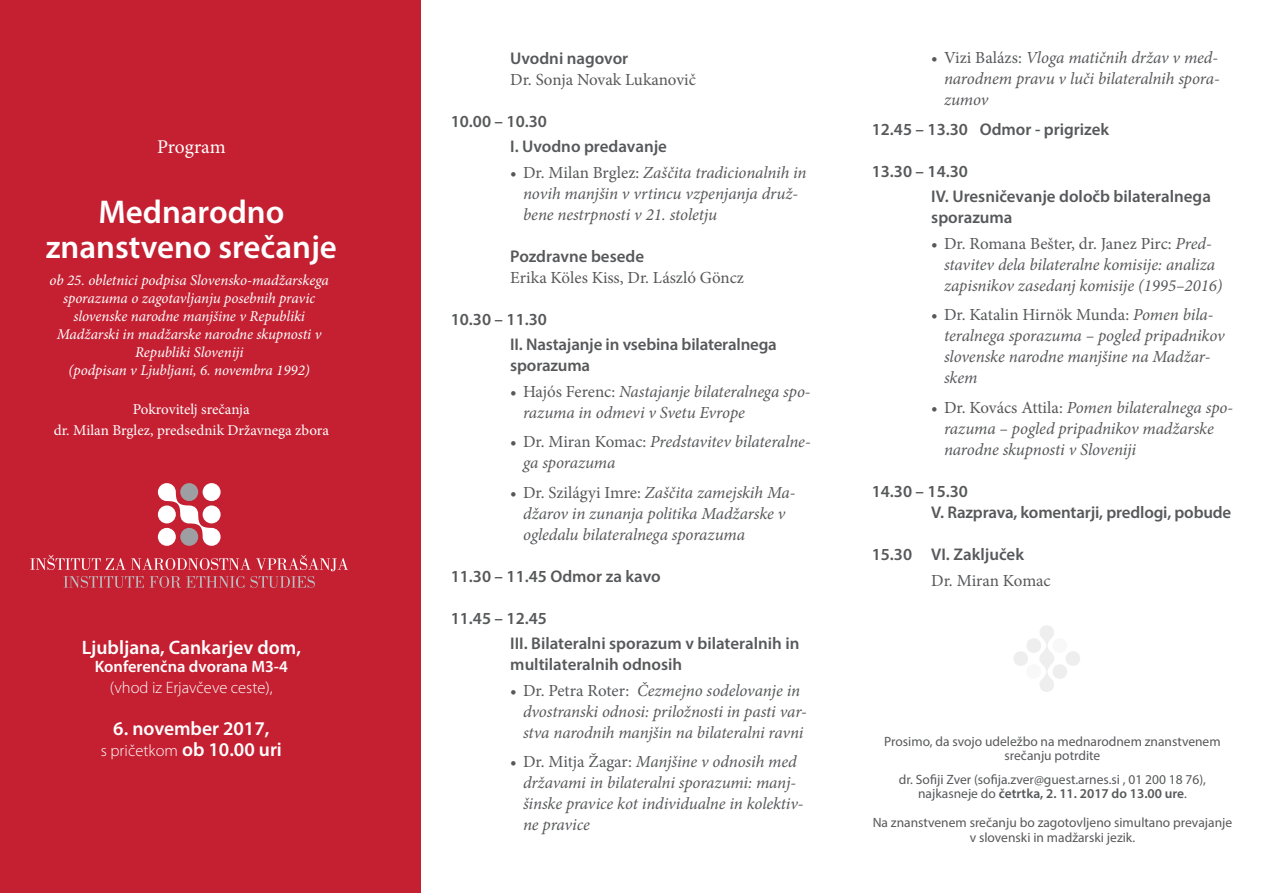
<style>
.page{position:relative;width:1263px;height:893px;background:#fff}
.page>*{position:absolute;margin:0;border:0;box-sizing:border-box;transform-origin:0 0}
.t1{font:600 33px "Myriad Pro";color:#fff}
.t2{font:600 19.5px "Myriad Pro";color:#fff}
.t3{font:19.5px "Minion Pro";letter-spacing:-.005em;color:#fff}
.t4{font:italic 16.95px/21px "Minion Pro";letter-spacing:-.01em;color:#57585a}
.t5{font:600 16.95px/21px "Myriad Pro";color:#57585a}
.t6{font:16.95px "Minion Pro";color:#57585a}
.t7{font:300 16.5px "Myriad Pro";color:#fff}
.t8{font:600 16.5px "Myriad Pro";color:#fff}
.t9{font:italic 15px/18px "Minion Pro";letter-spacing:-.01em;color:#fff;text-align:center}
.t10{font:15px "Minion Pro";color:#fff}
.t11{font:13.5px/14.5px "Myriad Pro";color:#57585a;text-align:center}
.t12{font:600 13.5px "Myriad Pro";color:#57585a}
.s1{font-weight:600;font-size:19.5px}
.s2{font-style:normal}
.s3{font-weight:400}
</style>
<div class="page">
<svg style="left:1014px;top:625px;width:66px;height:67px"></svg>
<div style="left:0;top:0;width:421px;height:893px;background:#c42032"></div>
<svg style="left:158px;top:483px;width:63px;height:63px"></svg>
<svg style="left:30px;top:555px;width:318px;height:33px"></svg>
<p class="t3" style="left:157px;top:134px;width:70px">Program</p>
<p class="t1" style="left:98px;top:191px;width:188px">Mednarodno</p>
<p class="t1" style="left:46px;top:226px;width:293px">znanstveno srečanje</p>
<p class="t9" style="left:49px;top:271px;width:281px">ob 25. obletnici podpisa Slovensko-madžarskega sporazuma o zagotavljanju posebnih pravic slovenske narodne manjšine v Republiki Madžarski in madžarske narodne skupnosti v Republiki Sloveniji</p>
<p class="t9" style="left:69px;top:361px;width:243px">(podpisan v Ljubljani, 6. novembra 1992)</p>
<p class="t10" style="left:133px;top:399px;width:118px">Pokrovitelj srečanja</p>
<p class="t10" style="left:54px;top:420px;width:277px">dr. Milan Brglez, predsednik Državnega zbora</p>
<p class="t2" style="left:82px;top:635px;width:221px">Ljubljana, Cankarjev dom,</p>
<p class="t8" style="left:95px;top:656px;width:195px">Konferenčna dvorana M3-4</p>
<p class="t7" style="left:110px;top:677px;width:164px">(vhod iz Erjavčeve ceste),</p>
<p class="t2" style="left:113px;top:716px;width:158px">6. november 2017,</p>
<p class="t7" style="left:101px;top:740px;width:183px">s pričetkom <span class="s1">ob 10.00 uri</span></p>
<p class="t5" style="left:510px;top:47px;width:119px">Uvodni nagovor</p>
<p class="t6" style="left:510px;top:68px;width:187px">Dr. Sonja Novak Lukanovič</p>
<p class="t5" style="left:451px;top:110px;width:98px">10.00 – 10.30</p>
<p class="t5" style="left:510px;top:136px;width:158px">I. Uvodno predavanje</p>
<p class="t4" style="left:523px;top:162px;width:285px;text-indent:-13px"><span class="s2">• Dr. Milan Brglez:</span> Zaščita tradicionalnih in novih manjšin v vrtincu vzpenjanja druž&shy;bene nestrpnosti v 21. stoletju</p>
<p class="t5" style="left:510px;top:245px;width:135px">Pozdravne besede</p>
<p class="t6" style="left:510px;top:266px;width:235px">Erika Köles Kiss, Dr. László Göncz</p>
<p class="t5" style="left:451px;top:308px;width:98px">10.30 – 11.30</p>
<p class="t5" style="left:510px;top:334px;width:268px">II. Nastajanje in vsebina bilateralnega</p>
<p class="t5" style="left:510px;top:355px;width:81px">sporazuma</p>
<p class="t4" style="left:523px;top:381px;width:289px;text-indent:-13px"><span class="s2">• Hajós Ferenc:</span> Nastajanje bilateralnega spo&shy;razuma in odmevi v Svetu Evrope</p>
<p class="t4" style="left:523px;top:431px;width:289px;text-indent:-13px"><span class="s2">• Dr. Miran Komac:</span> Predstavitev bilateralne&shy;ga sporazuma</p>
<p class="t4" style="left:523px;top:482px;width:274px;text-indent:-13px"><span class="s2">• Dr. Szilágyi Imre:</span> Zaščita zamejskih Ma&shy;džarov in zunanja politika Madžarske v ogledalu bilateralnega sporazuma</p>
<p class="t5" style="left:451px;top:565px;width:211px">11.30 – 11.45 Odmor za kavo</p>
<p class="t5" style="left:451px;top:607px;width:98px">11.45 – 12.45</p>
<p class="t5" style="left:510px;top:633px;width:291px">III. Bilateralni sporazum v bilateralnih in multilateralnih odnosih</p>
<p class="t4" style="left:523px;top:680px;width:285px;text-indent:-13px"><span class="s2">• Dr. Petra Roter:</span> Čezmejno sodelovanje in dvostranski odnosi: priložnosti in pasti var&shy;stva narodnih manjšin na bilateralni ravni</p>
<p class="t4" style="left:523px;top:751px;width:282px;text-indent:-13px"><span class="s2">• Dr. Mitja Žagar:</span> Manjšine v odnosih med državami in bilateralni sporazumi: manj&shy;šinske pravice kot individualne in kolektiv&shy;ne pravice</p>
<p class="t4" style="left:944px;top:47px;width:277px;text-align:justify;text-indent:-13px"><span class="s2">• Vizi Balázs:</span> Vloga matičnih držav v med&shy;narodnem pravu v luči bilateralnih spora&shy;zumov</p>
<p class="t5" style="left:872px;top:118px;width:239px">12.45 – 13.30 Odmor - prigrizek</p>
<p class="t5" style="left:872px;top:160px;width:98px">13.30 – 14.30</p>
<p class="t5" style="left:931px;top:186px;width:281px">IV. Uresničevanje določb bilateralnega sporazuma</p>
<p class="t4" style="left:944px;top:233px;width:280px;text-indent:-13px"><span class="s2">• Dr. Romana Bešter, dr. Janez Pirc:</span> Pred&shy;stavitev dela bilateralne komisije: analiza zapisnikov zasedanj komisije (1995–2016)</p>
<p class="t4" style="left:944px;top:304px;width:282px;text-indent:-13px"><span class="s2">• Dr. Katalin Hirnök Munda:</span> Pomen bila&shy;teralnega sporazuma – pogled pripadnikov slovenske narodne manjšine na Madžar&shy;skem</p>
<p class="t4" style="left:944px;top:397px;width:291px;text-indent:-13px"><span class="s2">• Dr. Kovács Attila:</span> Pomen bilateralnega spo&shy;razuma – pogled pripadnikov madžarske narodne skupnosti v Sloveniji</p>
<p class="t5" style="left:872px;top:480px;width:98px">14.30 – 15.30</p>
<p class="t5" style="left:931px;top:501px;width:302px">V. Razprava, komentarji, predlogi, pobude</p>
<p class="t5" style="left:872px;top:544px;width:154px">15.30 VI. Zaključek</p>
<p class="t6" style="left:931px;top:569px;width:121px">Dr. Miran Komac</p>
<p class="t11" style="left:884px;top:734px;width:338px">Prosimo, da svojo udeležbo na mednarodnem znanstvenem srečanju potrdite</p>
<p class="t11" style="left:899px;top:771px;width:309px">dr. Sofiji Zver (sofija.zver@guest.arnes.si , 01 200 18 76),</p>
<p class="t12" style="left:918px;top:785px;width:270px"><span class="s3">najkasneje do</span> četrtka, 2. 11. 2017 do 13.00 ure<span class="s3">.</span></p>
<p class="t11" style="left:873px;top:815px;width:361px">Na znanstvenem srečanju bo zagotovljeno simultano prevajanje v slovenski in madžarski jezik.</p>
</div>
